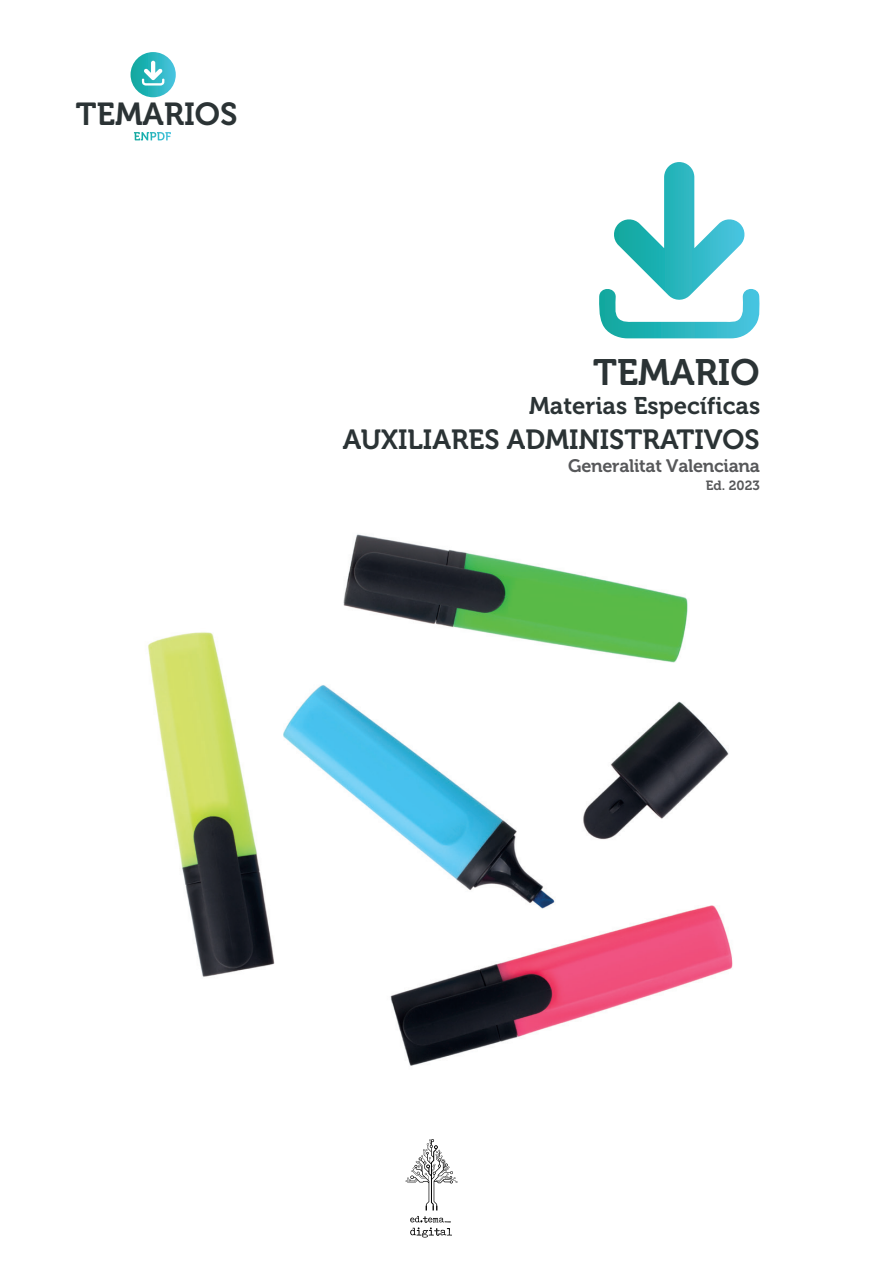
<style>
.page{position:relative;width:893px;height:1263px;background:#fff}
.page>*{position:absolute;margin:0;border:0;box-sizing:border-box;transform-origin:0 0}
.t1{font:36.6px "Museo 700";color:#2b3335}
.t2{font:31.65px "Museo 700";color:#2b3335}
.t3{font:27.6px "Museo 700";color:#2b3335}
.t4{font:24px "Museo 700";color:#2b3335}
.t5{font:18px "Museo 700";letter-spacing:-.015em;color:#57585a}
.t6{font:13.35px "Museo 700";color:#57585a}
</style>
<div class="page">
<img style="left:148px;top:534px;width:585px;height:532px">
<svg style="left:134px;top:132px;width:37px;height:8px"></svg>
<svg style="left:131px;top:52px;width:45px;height:45px"></svg>
<svg style="left:599px;top:162px;width:161px;height:176px"></svg>
<svg style="left:406px;top:1139px;width:51px;height:71px"></svg>
<svg style="left:410px;top:1216px;width:42px;height:21px"></svg>
<p class="t2" style="left:76px;top:96px;width:163px">TEMARIOS</p>
<h1 class="t1" style="left:593px;top:352px;width:168px">TEMARIO</h1>
<p class="t4" style="left:529px;top:392px;width:233px">Materias Específicas</p>
<p class="t3" style="left:343px;top:424px;width:418px">AUXILIARES ADMINISTRATIVOS</p>
<p class="t5" style="left:568px;top:456px;width:193px">Generalitat Valenciana</p>
<p class="t6" style="left:706px;top:478px;width:55px">Ed. 2023</p>
</div>
